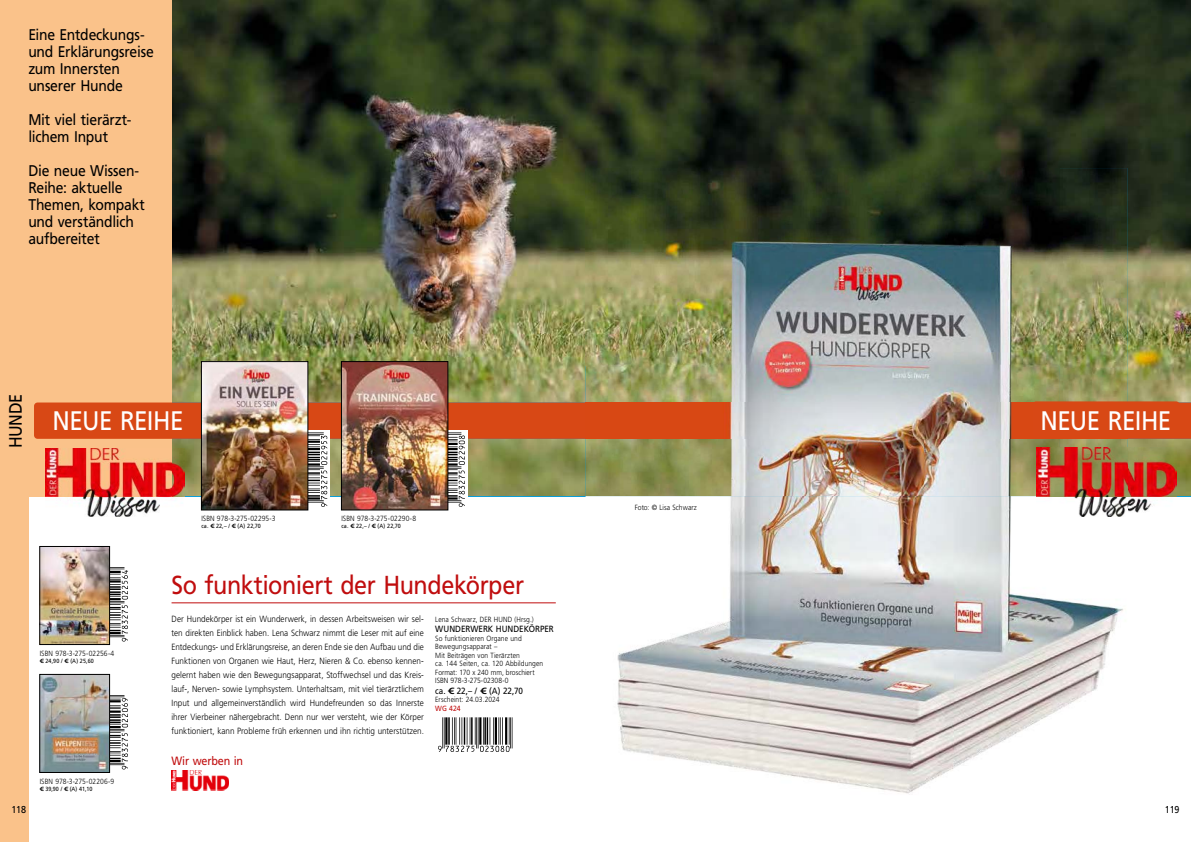
<style>
.page{position:relative;width:1191px;height:842px;background:#fff}
.page>*{position:absolute;margin:0;border:0;box-sizing:border-box;transform-origin:0 0}
.t1{font:58px "Code EAN HH";color:#000}
.t2{font:26.8px "Frutiger LT Std";letter-spacing:-.03em;color:#fff;scale:.9 1}
.t3{font:26px "Frutiger LT Std";letter-spacing:-.015em;color:#c00d0e;scale:.9 1}
.t4{font:18px "Frutiger LT Std";color:#000;scale:.9 1}
.t5{font:15.5px/17px "Frutiger LT Std";letter-spacing:-.015em;color:#000;scale:.9 1}
.t6{font:12px "Frutiger LT Std";letter-spacing:-.015em;color:#c00d0e;scale:.9 1}
.t7{font:10px "Frutiger LT Std";letter-spacing:-.01em;color:#000;scale:.9 1}
.t8{font:300 9px/14px "Frutiger LT Std";letter-spacing:.005em;color:#000;text-align:justify;scale:.9 1}
.t9{font:9px "Frutiger LT Std";letter-spacing:-.005em;color:#000;scale:.9 1}
.t10{font:300 7.5px/8.5px "Frutiger LT Std";letter-spacing:.01em;color:#000;scale:.9 1}
.t11{font:7.5px "Frutiger LT Std";color:#c00d0e;scale:.9 1}
.t12{font:6px "Frutiger LT Std";letter-spacing:.005em;color:#000;scale:.9 1}
.s1{font-weight:700}
</style>
<div class="page">
<img style="left:171px;top:0;width:1020px;height:496px">
<div style="left:0;top:0;width:28px;height:842px;background:#fac28a"></div>
<div style="left:0;top:0;width:171px;height:496px;background:#fac28a"></div>
<hr style="left:171px;top:603px;width:385px;height:1px;background:#c00d0e">
<img style="left:42px;top:676px;width:66px;height:94px">
<div style="left:40px;top:674px;width:70px;height:98px;border:1px solid #000"></div>
<img style="left:42px;top:548px;width:66px;height:95px">
<div style="left:40px;top:546px;width:70px;height:99px;border:1px solid #000"></div>
<img style="left:171px;top:790px;width:57px;height:1px">
<img style="left:171px;top:770px;width:57px;height:20px">
<div style="left:34px;top:402px;width:1157px;height:37px;background:#d84815"></div>
<div style="left:294px;top:430px;width:36px;height:80px;background:#fff"></div>
<img style="left:203px;top:363px;width:103px;height:145px">
<div style="left:201px;top:361px;width:107px;height:149px;border:1px solid #000"></div>
<div style="left:431px;top:430px;width:37px;height:80px;background:#fff"></div>
<img style="left:343px;top:363px;width:103px;height:145px">
<div style="left:341px;top:361px;width:107px;height:149px;border:1px solid #000"></div>
<img style="left:585px;top:496px;width:538px;height:298px">
<img style="left:585px;top:168px;width:474px;height:328px">
<img style="left:1059px;top:168px;width:68px;height:280px">
<img style="left:585px;top:402px;width:542px;height:37px">
<img style="left:1037px;top:448px;width:139px;height:68px">
<div style="left:1032px;top:401px;width:147px;height:37px;background:#d84815;border-radius:4px"></div>
<img style="left:45px;top:448px;width:139px;height:69px">
<h3 class="t5" style="left:28px;top:26px;width:141px">Eine Entdeckungs&shy;und Erklärungsreise zum Innersten unserer Hunde</h3>
<h3 class="t5" style="left:28px;top:111px;width:116px">Mit viel tierärzt&shy;lichem Input</h3>
<h3 class="t5" style="left:28px;top:162px;width:131px">Die neue Wissen-<br>Reihe: aktuelle<br>Themen, kompakt und verständlich aufbereitet</h3>
<h3 class="t4" style="left:5px;top:448px;width:62px;rotate:-90deg">HUNDE</h3>
<h2 class="t2" style="left:53px;top:405px;width:147px">NEUE REIHE</h2>
<p class="t10" style="left:201px;top:514px;width:84px">ISBN 978-3-275-02295-3</p>
<p class="t12" style="left:201px;top:523px;width:68px">ca. <span class="s1">€</span> 22,– / <span class="s1">€</span> (A) 22,70</p>
<h1 class="t1" style="left:273px;top:508px;width:77px;rotate:-90deg">9*UKDWJT#-XX.BC*</h1>
<p class="t10" style="left:341px;top:514px;width:85px">ISBN 978-3-275-02290-8</p>
<p class="t12" style="left:341px;top:523px;width:68px">ca. <span class="s1">€</span> 22,– / <span class="s1">€</span> (A) 22,70</p>
<h1 class="t1" style="left:411px;top:508px;width:77px;rotate:-90deg">9*UKDWJT#-XX.-,*</h1>
<h1 class="t1" style="left:74px;top:642px;width:77px;rotate:-90deg">9*UKDWJT#-XXBNV*</h1>
<p class="t10" style="left:40px;top:649px;width:84px">ISBN 978-3-275-02256-4</p>
<p class="t12" style="left:40px;top:657px;width:62px"><span class="s1">€</span> 24,90 / <span class="s1">€</span> (A) 25,60</p>
<h1 class="t1" style="left:74px;top:770px;width:77px;rotate:-90deg">9*UKDWJT#-XX-N.*</h1>
<p class="t10" style="left:40px;top:777px;width:84px">ISBN 978-3-275-02206-9</p>
<p class="t12" style="left:40px;top:785px;width:60px"><span class="s1">€</span> 39,90 / <span class="s1">€</span> (A) 41,10</p>
<h3 class="t3" style="left:171px;top:570px;width:393px">So funktioniert der Hundekörper</h3>
<p class="t8" style="left:171px;top:612px;width:282px">Der Hundekörper ist ein Wunderwerk, in dessen Arbeitsweisen wir sel&shy;ten direkten Einblick haben. Lena Schwarz nimmt die Leser mit auf eine Entdeckungs- und Erklärungsreise, an deren Ende sie den Aufbau und die Funktionen von Organen wie Haut, Herz, Nieren &amp; Co. ebenso kennen&shy;gelernt haben wie den Bewegungsapparat, Stoffwechsel und das Kreis&shy;lauf-, Nerven- sowie Lymphsystem. Unterhaltsam, mit viel tierärztlichem Input und allgemeinverständlich wird Hundefreunden so das Innerste ihrer Vierbeiner nähergebracht. Denn nur wer versteht, wie der Körper funktioniert, kann Probleme früh erkennen und ihn richtig unterstützen.</p>
<h3 class="t6" style="left:171px;top:754px;width:81px">Wir werben in</h3>
<p class="t10" style="left:435px;top:616px;width:111px">Lena Schwarz, DER HUND (Hrsg.)</p>
<p class="t9" style="left:435px;top:624px;width:133px">WUNDERWERK HUNDEKÖRPER</p>
<p class="t10" style="left:435px;top:634px;width:121px">So funktionieren Organe und<br>Bewegungsapparat –<br>Mit Beiträgen von Tierärzten<br>ca. 144 Seiten, ca. 120 Abbildungen<br>Format: 170 x 240 mm, broschiert<br>ISBN 978-3-275-02308-0</p>
<p class="t9" style="left:435px;top:685px;width:99px">ca. <span class="s1">€</span> 22,– / <span class="s1">€</span> (A) 22,70</p>
<p class="t10" style="left:435px;top:696px;width:73px">Erscheint: 24.03.2024</p>
<p class="t11" style="left:435px;top:704px;width:30px">WG 424</p>
<h1 class="t1" style="left:437px;top:698px;width:77px">9*UKDWJT#-XC-,-*</h1>
<p class="t10" style="left:635px;top:503px;width:70px">Foto: © Lisa Schwarz</p>
<h2 class="t2" style="left:1040px;top:404px;width:147px">NEUE REIHE</h2>
<p class="t7" style="left:11px;top:803px;width:18px">118</p>
<p class="t7" style="left:1164px;top:803px;width:18px">119</p>
</div>
